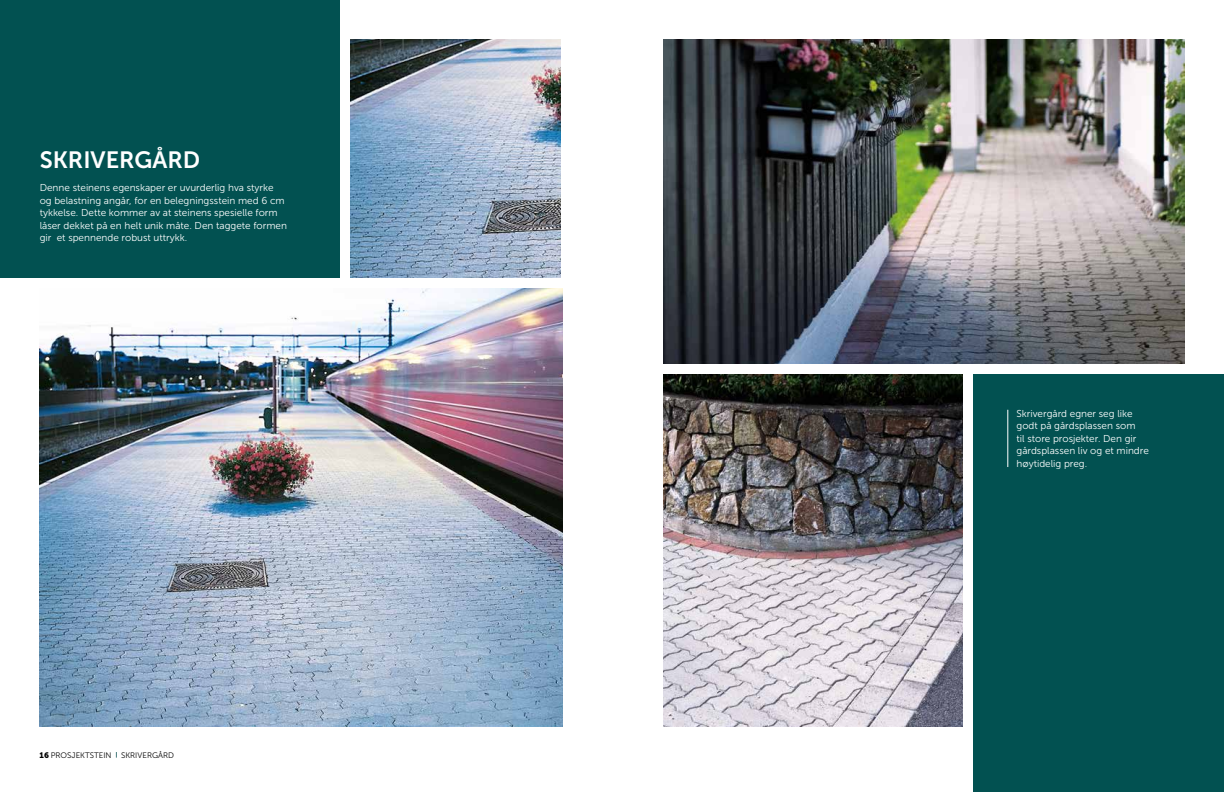
<style>
.page{position:relative;width:1224px;height:792px;background:#fff}
.page>*{position:absolute;margin:0;border:0;box-sizing:border-box;transform-origin:0 0}
.t1{font:23.5px "Museo Sans 700";color:#fff}
.t2{font:10px/12.5px "Museo Sans 300";color:#fff}
.t3{font:8px "Museo Sans 300";color:#000}
.s1{font-family:"Museo Sans 900"}
</style>
<div class="page">
<div style="left:0;top:0;width:339px;height:277px;background:#025151"></div>
<div style="left:974px;top:375px;width:250px;height:417px;background:#025151"></div>
<hr style="left:1007px;top:410px;width:1px;height:57px;background:#fff">
<img style="left:663px;top:375px;width:299px;height:352px">
<img style="left:40px;top:289px;width:523px;height:438px">
<img style="left:350px;top:40px;width:211px;height:237px">
<img style="left:663px;top:40px;width:521px;height:324px">
<h1 class="t1" style="left:40px;top:146px;width:162px">SKRIVERGÅRD</h1>
<p class="t2" style="left:40px;top:182px;width:249px">Denne steinens egenskaper er uvurderlig hva styrke og belastning angår, for en belegningsstein med 6 cm tykkelse. Dette kommer av at steinens spesielle form låser dekket på en helt unik måte. Den taggete formen gir et spennende robust uttrykk.</p>
<p class="t3" style="left:40px;top:751px;width:136px"><span class="s1">16</span> PROSJEKTSTEIN SKRIVERGÅRD</p>
<p class="t2" style="left:1017px;top:407px;width:134px">Skrivergård egner seg like godt på gårdsplassen som<br>til store prosjekter. Den gir gårdsplassen liv og et mindre høytidelig preg.</p>
</div>
